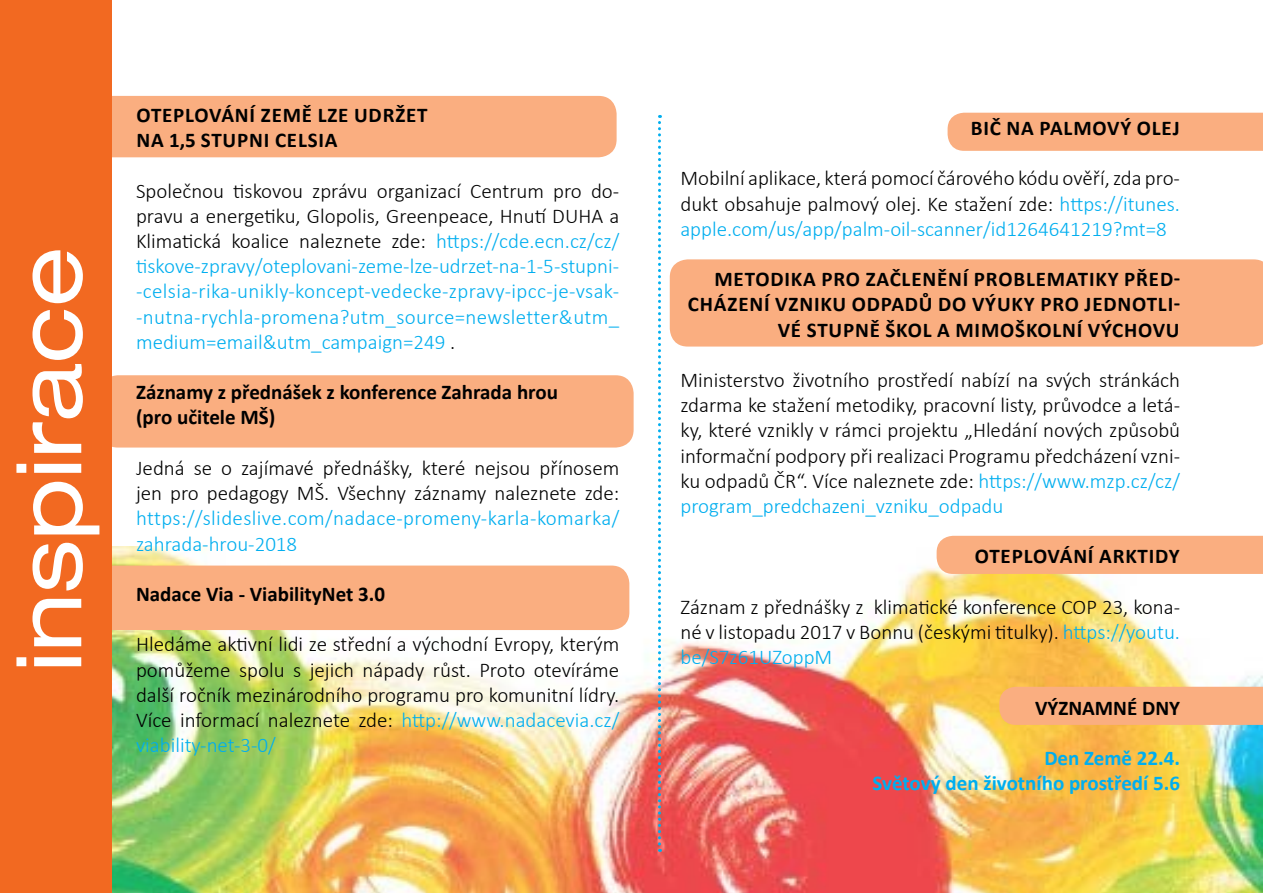
<style>
.page{position:relative;width:1263px;height:893px;background:#fff}
.page>*{position:absolute;margin:0;border:0;box-sizing:border-box;transform-origin:0 0}
.t1{font:expanded 90px "Helvetica Neue LT Pro";color:#fff}
.t2{font:300 21px/25.2px "Calibri";color:#000;text-align:justify}
.t3{font:300 21px/25.2px "Calibri";letter-spacing:.01em;color:#00aeef;text-align:justify}
.t4{font:700 21px/25.2px "Calibri";letter-spacing:.04em;color:#000}
.t5{font:700 21px/25.2px "Calibri";color:#000}
.t6{font:700 21px/25.2px "Calibri";color:#00aeef;text-align:right}
.s1{color:#000}
.s2{color:#00aeef}
</style>
<div class="page">
<img style="left:112px;top:547px;width:1151px;height:346px">
<div style="left:999px;top:687px;width:264px;height:38px;background:#faae80"></div>
<div style="left:936px;top:536px;width:327px;height:38px;background:#faae80"></div>
<div style="left:47px;top:566px;width:582px;height:64px;background:#faae80;border-radius:18px"></div>
<div style="left:670px;top:259px;width:593px;height:88px;background:#faae80"></div>
<div style="left:947px;top:113px;width:316px;height:38px;background:#faae80"></div>
<div style="left:100px;top:375px;width:534px;height:73px;background:#faae80;border-radius:18px"></div>
<div style="left:112px;top:96px;width:505px;height:61px;background:#faae80"></div>
<div style="left:0;top:0;width:112px;height:893px;background:#f26921"></div>
<svg style="left:658px;top:115px;width:3px;height:737px"></svg>
<h1 class="t1" style="left:-3px;top:672px;width:427px;rotate:-90deg">inspirace</h1>
<p class="t4" style="left:136px;top:102px;width:293px">OTEPLOVÁNÍ ZEMĚ LZE UDRŽET<br>NA 1,5 STUPN</p>
<p class="t4" style="left:264px;top:127px;width:73px">I CELSIA</p>
<p class="t3" style="left:136px;top:178px;width:485px"><span class="s1">Společnou tiskovou zprávu organizací Centrum pro do&shy;pravu a energetiku, Glopolis, Greenpeace, Hnutí DUHA a Klimatická koalice naleznete zde:</span> https://cde.ecn.cz/cz/ tiskove-zpravy/oteplovani-zeme-lze-udrzet-na-1-5-stupni--celsia-rika-unikly-koncept-vedecke-zpravy-ipcc-je-vsak--nutna-rychla-promena?utm_source=newsletter&amp;utm_ medium=email&amp;utm_campaign=249 <span class="s1">.</span></p>
<p class="t5" style="left:136px;top:379px;width:423px">ZÁZNAMY Z PŘEDNÁŠEK Z KONFERENCE ZAHRADA HROU (PRO UČITELE MŠ)</p>
<p class="t2" style="left:136px;top:455px;width:485px">Jedná se o zajímavé přednášky, které nejsou přínosem jen pro pedagogy MŠ. Všechny záznamy naleznete zde:</p>
<p class="t3" style="left:136px;top:505px;width:485px">https://slideslive.com/nadace-promeny-karla-komarka/ zahrada-hrou-2018</p>
<p class="t4" style="left:136px;top:581px;width:250px">NADACE VIA - VIABILITYNET 3.0</p>
<p class="t2" style="left:136px;top:631px;width:485px">Hledáme aktivní lidi ze střední a východní Evropy, kterým pomůžeme spolu s jejich nápady růst. Proto otevíráme další ročník mezinárodního programu pro komunitní lídry.<br>Více informací naleznete zde: <span class="s2">http://www.nadacevia.cz/ viability-net-3-0/</span></p>
<p class="t4" style="left:971px;top:115px;width:210px">BIČ NA PALMOVÝ OLEJ</p>
<p class="t2" style="left:680px;top:166px;width:501px">Mobilní aplikace, která pomocí čárového kódu ověří, zda pro&shy;dukt obsahuje palmový olej. Ke stažení zde: <span class="s2">https://itunes. apple.com/us/app/palm-oil-scanner/id1264641219?mt=8</span></p>
<p class="t4" style="left:714px;top:266px;width:222px">METODIKA PRO ZAČLENĚN</p>
<p class="t4" style="left:963px;top:266px;width:219px">Í PROBLEMATIKY PŘED-</p>
<p class="t4" style="left:688px;top:291px;width:494px">CHÁZENÍ VZNIKU ODPADŮ DO VÝUKY PRO JEDNOTLI-</p>
<p class="t4" style="left:778px;top:316px;width:65px">VÉ STUPNĚ</p>
<p class="t4" style="left:885px;top:316px;width:293px">ŠKOL A MIMOŠKOLNÍ VÝCHOVU</p>
<p class="t2" style="left:680px;top:367px;width:501px">Ministerstvo životního prostředí nabízí na svých stránkách zdarma ke stažení metodiky, pracovní listy, průvodce a letá&shy;ky, které vznikly v rámci projektu „Hledání nových způsobů informační podpory při realizaci Programu předcházení vzni&shy;ku odpadů ČR“. Více naleznete zde: <span class="s2">https://www.mzp.cz/cz/ program_predchazeni_vzniku_odpadu</span></p>
<p class="t4" style="left:975px;top:543px;width:206px">OTEPLOVÁNÍ ARKTIDY</p>
<p class="t2" style="left:680px;top:594px;width:501px">Záznam z přednášky z klimatické konference COP 23, kona&shy;né v listopadu 2017 v Bonnu (českými titulky). <span class="s2">https://youtu. be/S7z61UZoppM</span></p>
<p class="t4" style="left:1035px;top:694px;width:146px">VÝZNAMNÉ DNY</p>
<p class="t6" style="left:873px;top:745px;width:309px">DEN ZEMĚ 22.4.<br>SVĚTOVÝ DEN ŽIVOTNÍHO PROSTŘEDÍ 5.6</p>
</div>
